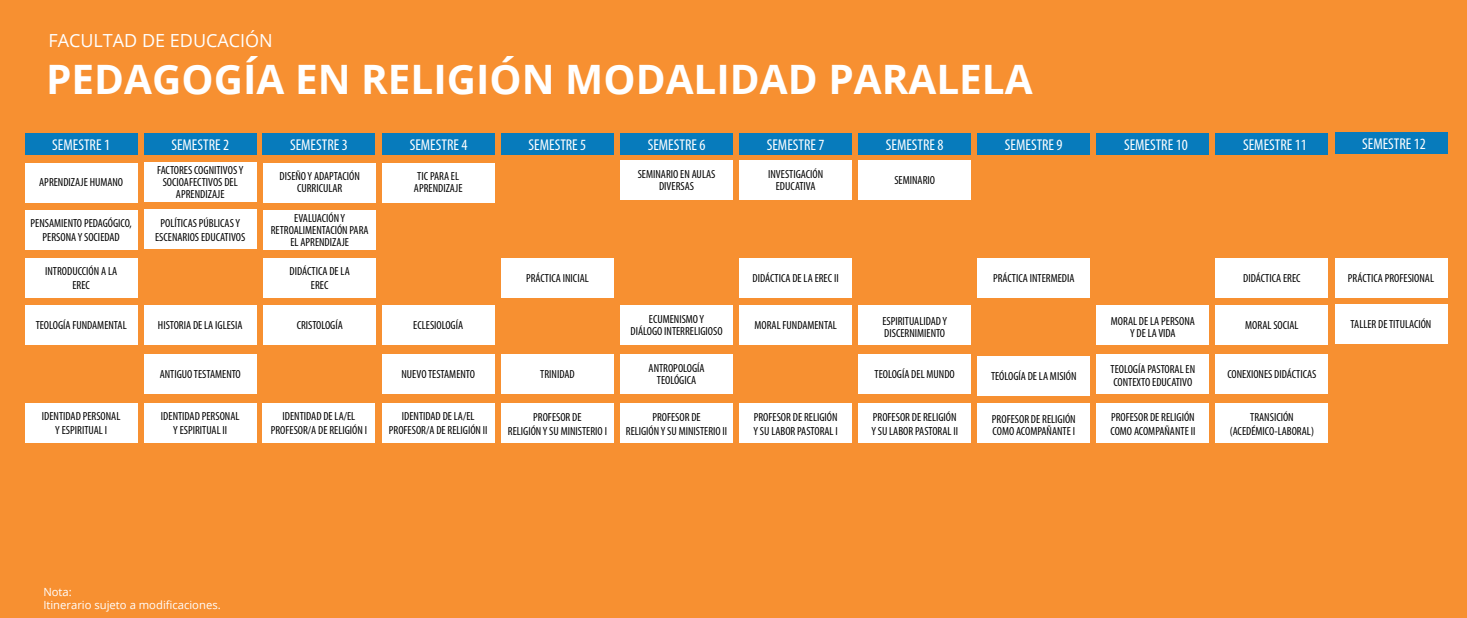
<style>
.page{position:relative;width:1467px;height:618px;background:#f79031}
.page>*{position:absolute;margin:0;border:0;box-sizing:border-box;transform-origin:0 0}
.t1{font:700 40.5px "Open Sans";color:#fff}
.t2{font:18px "Open Sans";color:#fff}
.t3{font:condensed 15.75px "Myriad Pro";color:#fff}
.t4{font:condensed 11.7px/14.2px "Myriad Pro";color:#000;text-align:center}
.t5{font:11.25px/13.5px "Open Sans";color:#fff}
</style>
<div class="page">
<div style="left:977px;top:134px;width:113px;height:21px;background:#077bbc"></div>
<div style="left:25px;top:134px;width:113px;height:21px;background:#077bbc"></div>
<div style="left:25px;top:163px;width:113px;height:39px;background:#fff"></div>
<div style="left:25px;top:210px;width:113px;height:40px;background:#fff"></div>
<div style="left:25px;top:403px;width:113px;height:40px;background:#fff"></div>
<div style="left:25px;top:258px;width:113px;height:40px;background:#fff"></div>
<div style="left:25px;top:305px;width:113px;height:40px;background:#fff"></div>
<div style="left:144px;top:134px;width:113px;height:21px;background:#077bbc"></div>
<div style="left:144px;top:210px;width:113px;height:39px;background:#fff"></div>
<div style="left:144px;top:163px;width:113px;height:39px;background:#fff"></div>
<div style="left:144px;top:305px;width:113px;height:40px;background:#fff"></div>
<div style="left:144px;top:403px;width:113px;height:40px;background:#fff"></div>
<div style="left:144px;top:354px;width:113px;height:40px;background:#fff"></div>
<div style="left:263px;top:134px;width:112px;height:21px;background:#077bbc"></div>
<div style="left:263px;top:163px;width:113px;height:39px;background:#fff"></div>
<div style="left:263px;top:210px;width:113px;height:40px;background:#fff"></div>
<div style="left:263px;top:258px;width:113px;height:40px;background:#fff"></div>
<div style="left:263px;top:305px;width:113px;height:40px;background:#fff"></div>
<div style="left:263px;top:403px;width:112px;height:40px;background:#fff"></div>
<div style="left:382px;top:134px;width:113px;height:21px;background:#077bbc"></div>
<div style="left:382px;top:163px;width:113px;height:39px;background:#fff"></div>
<div style="left:382px;top:305px;width:113px;height:40px;background:#fff"></div>
<div style="left:382px;top:354px;width:113px;height:40px;background:#fff"></div>
<div style="left:382px;top:403px;width:113px;height:40px;background:#fff"></div>
<div style="left:501px;top:134px;width:113px;height:21px;background:#077bbc"></div>
<div style="left:501px;top:258px;width:113px;height:40px;background:#fff"></div>
<div style="left:501px;top:354px;width:113px;height:40px;background:#fff"></div>
<div style="left:501px;top:403px;width:113px;height:40px;background:#fff"></div>
<div style="left:620px;top:134px;width:113px;height:21px;background:#077bbc"></div>
<div style="left:620px;top:160px;width:113px;height:40px;background:#fff"></div>
<div style="left:620px;top:305px;width:113px;height:40px;background:#fff"></div>
<div style="left:620px;top:354px;width:113px;height:40px;background:#fff"></div>
<div style="left:620px;top:403px;width:113px;height:40px;background:#fff"></div>
<div style="left:739px;top:134px;width:113px;height:21px;background:#077bbc"></div>
<div style="left:739px;top:160px;width:113px;height:40px;background:#fff"></div>
<div style="left:739px;top:258px;width:113px;height:40px;background:#fff"></div>
<div style="left:739px;top:305px;width:113px;height:40px;background:#fff"></div>
<div style="left:739px;top:403px;width:113px;height:40px;background:#fff"></div>
<div style="left:858px;top:134px;width:113px;height:21px;background:#077bbc"></div>
<div style="left:858px;top:160px;width:113px;height:40px;background:#fff"></div>
<div style="left:858px;top:305px;width:113px;height:40px;background:#fff"></div>
<div style="left:858px;top:354px;width:113px;height:40px;background:#fff"></div>
<div style="left:858px;top:403px;width:113px;height:40px;background:#fff"></div>
<div style="left:1096px;top:134px;width:113px;height:21px;background:#077bbc"></div>
<div style="left:1096px;top:305px;width:113px;height:40px;background:#fff"></div>
<div style="left:1096px;top:354px;width:113px;height:40px;background:#fff"></div>
<div style="left:1096px;top:403px;width:113px;height:40px;background:#fff"></div>
<div style="left:1216px;top:134px;width:112px;height:21px;background:#077bbc"></div>
<div style="left:1216px;top:258px;width:112px;height:40px;background:#fff"></div>
<div style="left:1216px;top:305px;width:112px;height:40px;background:#fff"></div>
<div style="left:1216px;top:354px;width:112px;height:40px;background:#fff"></div>
<div style="left:1216px;top:403px;width:112px;height:40px;background:#fff"></div>
<div style="left:1335px;top:133px;width:112px;height:21px;background:#077bbc"></div>
<div style="left:1335px;top:258px;width:112px;height:40px;background:#fff"></div>
<div style="left:1335px;top:304px;width:112px;height:40px;background:#fff"></div>
<div style="left:977px;top:258px;width:113px;height:40px;background:#fff"></div>
<div style="left:977px;top:356px;width:113px;height:39px;background:#fff"></div>
<div style="left:977px;top:403px;width:113px;height:40px;background:#fff"></div>
<h2 class="t2" style="left:48px;top:28px;width:226px">FACULTAD DE EDUCACIÓN</h2>
<h1 class="t1" style="left:46px;top:51px;width:988px">PEDAGOGÍA EN RELIGIÓN MODALIDAD PARALELA</h1>
<h3 class="t3" style="left:52px;top:135px;width:59px">SEMESTRE 1</h3>
<p class="t4" style="left:39px;top:175px;width:85px">APRENDIZAJE HUMANO</p>
<p class="t4" style="left:31px;top:215px;width:103px">PENSAMIENTO PEDAGÓGICO,<br>PERSONA Y SOCIEDAD</p>
<p class="t4" style="left:45px;top:263px;width:74px">INTRODUCCIÓN A LA<br>EREC</p>
<p class="t4" style="left:36px;top:317px;width:93px">TEOLOGÍA FUNDAMENTAL</p>
<p class="t4" style="left:42px;top:408px;width:80px">IDENTIDAD PERSONAL<br>Y ESPIRITUAL I</p>
<h3 class="t3" style="left:171px;top:135px;width:59px">SEMESTRE 2</h3>
<p class="t4" style="left:157px;top:164px;width:88px;line-height:12.2px">FACTORES COGNITIVOSY<br>SOCIOAFECTIVOS DEL<br>APRENDIZAJE</p>
<p class="t4" style="left:155px;top:216px;width:92px">POLÍTICAS PÚBLICASY<br>ESCENARIOS EDUCATIVOS</p>
<p class="t4" style="left:158px;top:318px;width:86px">HISTORIA DE LA IGLESIA</p>
<p class="t4" style="left:160px;top:367px;width:83px">ANTIGUO TESTAMENTO</p>
<p class="t4" style="left:161px;top:408px;width:80px">IDENTIDAD PERSONAL<br>Y ESPIRITUAL II</p>
<h3 class="t3" style="left:290px;top:135px;width:59px">SEMESTRE 3</h3>
<p class="t4" style="left:280px;top:170px;width:82px;line-height:12.2px">DISEÑO Y ADAPTACIÓN<br>CURRICULAR</p>
<p class="t4" style="left:271px;top:211px;width:99px;line-height:12.2px">EVALUACIÓN Y<br>RETROALIMENTACIÓN PARA<br>EL APRENDIZAJE</p>
<p class="t4" style="left:290px;top:263px;width:62px">DIDÁCTICA DE LA<br>EREC</p>
<p class="t4" style="left:297px;top:318px;width:48px">CRISTOLOGÍA</p>
<p class="t4" style="left:271px;top:408px;width:98px">IDENTIDAD DE LA/EL<br>PROFESOR/A DE RELIGIÓN I</p>
<h3 class="t3" style="left:410px;top:135px;width:59px">SEMESTRE 4</h3>
<p class="t4" style="left:414px;top:170px;width:50px;line-height:12.2px;text-align:left">TIC PARA EL<br>APRENDIZAJE</p>
<p class="t4" style="left:413px;top:318px;width:51px">ECLESIOLOGÍA</p>
<p class="t4" style="left:401px;top:367px;width:75px">NUEVO TESTAMENTO</p>
<p class="t4" style="left:389px;top:408px;width:100px">IDENTIDAD DE LA/EL<br>PROFESOR/A DE RELIGIÓN II</p>
<h3 class="t3" style="left:529px;top:135px;width:59px">SEMESTRE 5</h3>
<h3 class="t3" style="left:648px;top:135px;width:59px">SEMESTRE 6</h3>
<p class="t4" style="left:638px;top:167px;width:79px;line-height:12.2px">SEMINARIO EN AULAS<br>DIVERSAS</p>
<p class="t4" style="left:526px;top:271px;width:64px">PRÁCTICA INICIAL</p>
<p class="t4" style="left:540px;top:367px;width:36px">TRINIDAD</p>
<p class="t4" style="left:508px;top:410px;width:101px">PROFESOR DE<br>RELIGIÓN Y SU MINISTERIO I</p>
<p class="t4" style="left:631px;top:312px;width:94px;line-height:12.2px">ECUMENISMO Y<br>DIÁLOGO INTERRELIGIOSO</p>
<p class="t4" style="left:649px;top:361px;width:58px;line-height:12.2px">ANTROPOLOGÍA<br>TEOLÓGICA</p>
<p class="t4" style="left:626px;top:410px;width:103px">PROFESOR DE<br>RELIGIÓN Y SU MINISTERIO II</p>
<h3 class="t3" style="left:767px;top:135px;width:59px">SEMESTRE 7</h3>
<p class="t4" style="left:768px;top:167px;width:57px;line-height:12.2px">INVESTIGACIÓN<br>EDUCATIVA</p>
<p class="t4" style="left:753px;top:270px;width:88px">DIDÁCTICA DE LA EREC II</p>
<p class="t4" style="left:754px;top:317px;width:84px">MORAL FUNDAMENTAL</p>
<p class="t4" style="left:753px;top:410px;width:86px;text-align:left">PROFESOR DE RELIGIÓN<br>Y SU LABOR PASTORAL I</p>
<h3 class="t3" style="left:886px;top:135px;width:59px">SEMESTRE 8</h3>
<p class="t4" style="left:894px;top:172px;width:42px">SEMINARIO</p>
<p class="t4" style="left:882px;top:314px;width:66px;line-height:12.2px;text-align:left">ESPIRITUALIDAD Y<br>DISCERNIMIENTO</p>
<p class="t4" style="left:875px;top:367px;width:82px">TEOLOGÍA DEL MUNDO</p>
<p class="t4" style="left:871px;top:410px;width:88px;text-align:left">PROFESOR DE RELIGIÓN<br>Y SU LABOR PASTORAL II</p>
<h3 class="t3" style="left:1005px;top:135px;width:59px">SEMESTRE 9</h3>
<p class="t4" style="left:993px;top:271px;width:83px">PRÁCTICA INTERMEDIA</p>
<p class="t4" style="left:991px;top:368px;width:87px">TEÓLOGÍA DE LA MISIÓN</p>
<p class="t4" style="left:992px;top:412px;width:85px;line-height:12.2px;text-align:left">PROFESOR DE RELIGIÓN<br>COMO ACOMPAÑANTE I</p>
<h3 class="t3" style="left:1124px;top:135px;width:65px">SEMESTRE 10</h3>
<h3 class="t3" style="left:1243px;top:135px;width:65px">SEMESTRE 11</h3>
<h3 class="t3" style="left:1362px;top:134px;width:65px">SEMESTRE 12</h3>
<p class="t4" style="left:1111px;top:314px;width:86px;line-height:12.2px">MORAL DE LA PERSONA<br>Y DE LA VIDA</p>
<p class="t4" style="left:1111px;top:363px;width:86px;line-height:12.2px;text-align:left">TEOLOGÍA PASTORAL EN<br>CONTEXTO EDUCATIVO</p>
<p class="t4" style="left:1110px;top:410px;width:86px;text-align:left">PROFESOR DE RELIGIÓN<br>COMO ACOMPAÑANTE II</p>
<p class="t4" style="left:1243px;top:270px;width:59px">DIDÁCTICA EREC</p>
<p class="t4" style="left:1245px;top:318px;width:55px">MORAL SOCIAL</p>
<p class="t4" style="left:1227px;top:367px;width:91px">CONEXIONES DIDÁCTICAS</p>
<p class="t4" style="left:1230px;top:410px;width:85px">TRANSICIÓN (ACEDÉMICO-LABORAL)</p>
<p class="t4" style="left:1348px;top:270px;width:88px">PRÁCTICA PROFESIONAL</p>
<p class="t4" style="left:1351px;top:317px;width:82px">TALLER DETITULACIÓN</p>
<p class="t5" style="left:43px;top:584px;width:179px">Nota:<br>Itinerario sujeto a modificaciones.</p>
</div>
